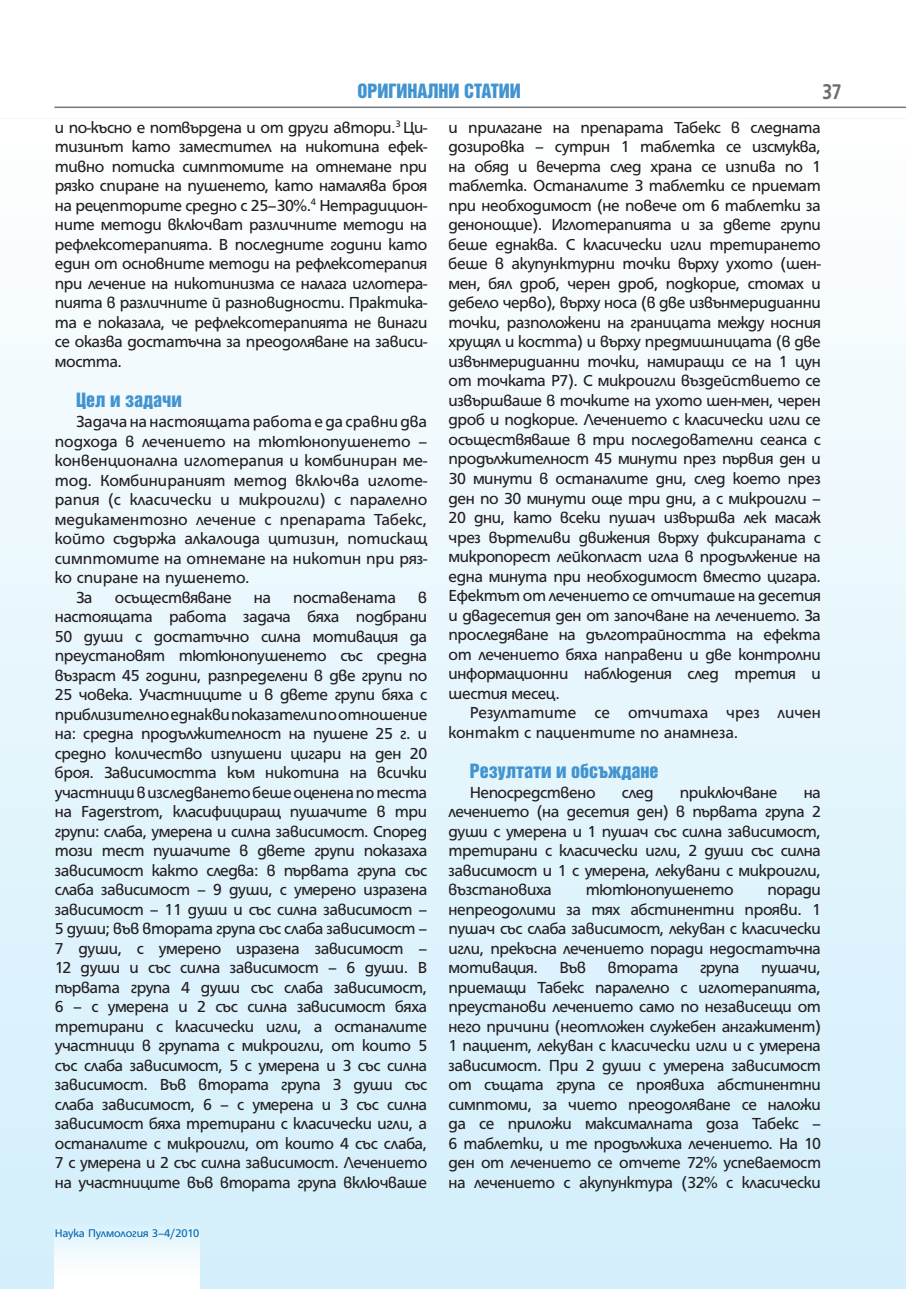
<style>
.page{position:relative;width:906px;height:1289px;background:#fff}
.page>*{position:absolute;margin:0;border:0;box-sizing:border-box;transform-origin:0 0}
.t1{font:700 23.1px "HS Grotesk Bg";color:#6c6d70;scale:.82 1}
.t2{font:18px "Helvetica Inserat Cyr Upright";color:#4194d0}
.t3{font:17.25px/19.5px "HS Grotesk Bg";letter-spacing:-.02em;color:#231f20;text-align:justify}
.t4{font:17.25px/19.5px "HS Grotesk Bg";color:#231f20}
.t5{font:12px "HS Grotesk Bg";letter-spacing:-.015em;color:#0166b3}
</style>
<div class="page">
<div style="left:0;top:119px;width:905px;height:1169px;background:linear-gradient(to bottom,#fdfefe,#d1eefb)"></div>
<hr style="left:54px;top:106px;width:852px;height:2px;background:#76787b">
<div style="left:55px;top:1221px;width:144px;height:67px;background:linear-gradient(to bottom,#daf1fb,#fff)"></div>
<p class="t2" style="left:357px;top:83px;width:165px">ОРИГИНАЛНИ СТАТИИ</p>
<p class="t3" style="left:55px;top:119px;width:374px">и по-късно е потвърдена и от други автори.<sup>3</sup> Ци&shy;тизинът като заместител на никотина ефек&shy;тивно потиска симптомите на отнемане при рязко спиране на пушенето, като намалява броя на рецепторите средно с 25–30%.<sup>4</sup> Нетрадицион&shy;ните методи включват различните методи на рефлексотерапията. В последните години като един от основните методи на рефлексотерапия при лечение на никотинизма се налага иглотера&shy;пията в различните й разновидности. Практика&shy;та е показала, че рефлексотерапията не винаги се оказва достатъчна за преодоляване на зависи&shy;мостта.</p>
<p class="t2" style="left:76px;top:393px;width:107px">Цел и задачи</p>
<p class="t4" style="left:76px;top:413px;width:353px">Задача на настоящата работа е да сравни два</p>
<p class="t3" style="left:55px;top:432px;width:374px">подхода в лечението на тютюнопушенето –</p>
<p class="t4" style="left:55px;top:452px;width:374px">конвенционална иглотерапия и комбиниран ме-</p>
<p class="t4" style="left:55px;top:471px;width:374px">тод. Комбинираният метод включва иглоте-</p>
<p class="t4" style="left:55px;top:491px;width:374px">рапия (с класически и микроигли) с паралелно</p>
<p class="t4" style="left:55px;top:510px;width:374px">медикаментозно лечение с препарата Табекс,</p>
<p class="t4" style="left:55px;top:530px;width:374px">който съдържа алкалоида цитизин, потискащ</p>
<p class="t4" style="left:55px;top:549px;width:374px">симптомите на отнемане на никотин при ряз-</p>
<p class="t4" style="left:55px;top:569px;width:196px">ко спиране на пушенето.</p>
<p class="t3" style="left:76px;top:588px;width:18px">За</p>
<p class="t3" style="left:115px;top:588px;width:119px">осъществяване</p>
<p class="t3" style="left:254px;top:588px;width:19px">на</p>
<p class="t3" style="left:293px;top:588px;width:104px">поставената</p>
<h1 class="t1" style="left:822px;top:83px;width:25px">37</h1>
<p class="t3" style="left:448px;top:119px;width:374px">и прилагане на препарата Табекс в следната дозировка – сутрин 1 таблетка се изсмуква, на обяд и вечерта след храна се изпива по 1 таблетка. Останалите 3 таблетки се приемат при необходимост (не повече от 6 таблетки за денонощие). Иглотерапията и за двете групи беше еднаква. С класически игли третирането беше в акупунктурни точки върху ухото (шен&shy;мен, бял дроб, черен дроб, подкорие, стомах и дебело черво), върху носа (в две извънмеридианни точки, разположени на границата между носния хрущял и костта) и върху предмишницата (в две извънмеридианни точки, намиращи се на 1 цун от точката Р7). С микроигли въздействието се извършваше в точките на ухото шен-мен, черен дроб и подкорие. Лечението с класически игли се осъществяваше в три последователни сеанса с продължителност 45 минути през първия ден и 30 минути в останалите дни, след което през ден по 30 минути още три дни, а с микроигли – 20 дни, като всеки пушач извършва лек масаж чрез въртеливи движения върху фиксираната с микропорест лейкопласт игла в продължение на една минута при необходимост вместо цигара.<br>Ефектът от лечението се отчиташе на десетия и двадесетия ден от започване на лечението. За проследяване на дълготрайността на ефекта от лечението бяха направени и две контролни информационни наблюдения след третия и шестия месец.</p>
<p class="t4" style="left:448px;top:704px;width:374px;text-indent:21px">Резултатите се отчитаха чрез личен контакт с пациентите по анамнеза.</p>
<p class="t2" style="left:470px;top:763px;width:190px">Резултати и обсъждане</p>
<p class="t3" style="left:470px;top:783px;width:127px">Непосредствено</p>
<p class="t3" style="left:622px;top:783px;width:33px">след</p>
<p class="t3" style="left:680px;top:783px;width:99px">приключване</p>
<p class="t3" style="left:55px;top:588px;width:374px;text-indent:363px">в настоящата работа задача бяха подбрани 50 души с достатъчно силна мотивация да преустановят тютюнопушенето със средна възраст 45 години, разпределени в две групи по 25 човека. Участниците и в двете групи бяха с приблизително еднакви показатели по отношение на: средна продължителност на пушене 25 г. и средно количество изпушени цигари на ден 20 броя. Зависимостта към никотина на всички участници в изследването беше оценена по теста на Fagerstrom, класифициращ пушачите в три групи: слаба, умерена и силна зависимост. Според този тест пушачите в двете групи показаха зависимост както следва: в първата група със слаба зависимост – 9 души, с умерено изразена зависимост – 11 души и със силна зависимост – 5 души; във втората група със слаба зависимост – 7 души, с умерено изразена зависимост – 12 души и със силна зависимост – 6 души. В първата група 4 души със слаба зависимост, 6 – с умерена и 2 със силна зависимост бяха третирани с класически игли, а останалите участници в групата с микроигли, от които 5 със слаба зависимост, 5 с умерена и 3 със силна зависимост. Във втората група 3 души със слаба зависимост, 6 – с умерена и 3 със силна зависимост бяха третирани с класически игли, а останалите с микроигли, от които 4 със слаба, 7 с умерена и 2 със силна зависимост. Лечението на участниците във втората група включваше</p>
<p class="t3" style="left:448px;top:783px;width:374px;text-indent:355px">на лечението (на десетия ден) в първата група 2 души с умерена и 1 пушач със силна зависимост, третирани с класически игли, 2 души със силна зависимост и 1 с умерена, лекувани с микроигли, възстановиха</p>
<p class="t3" style="left:586px;top:881px;width:149px">тютюнопушенето</p>
<p class="t3" style="left:448px;top:881px;width:374px;text-indent:319px">поради непреодолими за тях абстинентни прояви. 1 пушач със слаба зависимост, лекуван с класически игли, прекъсна лечението поради недостатъчна мотивация. Във втората група пушачи, приемащи Табекс паралелно с иглотерапията, преустанови лечението само по независещи от него причини (неотложен служебен ангажимент)<br>1 пациент, лекуван с класически игли и с умерена зависимост. При 2 души с умерена зависимост от същата група се проявиха абстинентни симптоми, за чието преодоляване се наложи да се приложи максималната доза Табекс – 6 таблетки, и те продължиха лечението. На 10 ден от лечението се отчете 72% успеваемост на лечението с акупунктура (32% с класически</p>
<p class="t5" style="left:55px;top:1228px;width:146px">Наука Пулмология 3–4/2010</p>
</div>
